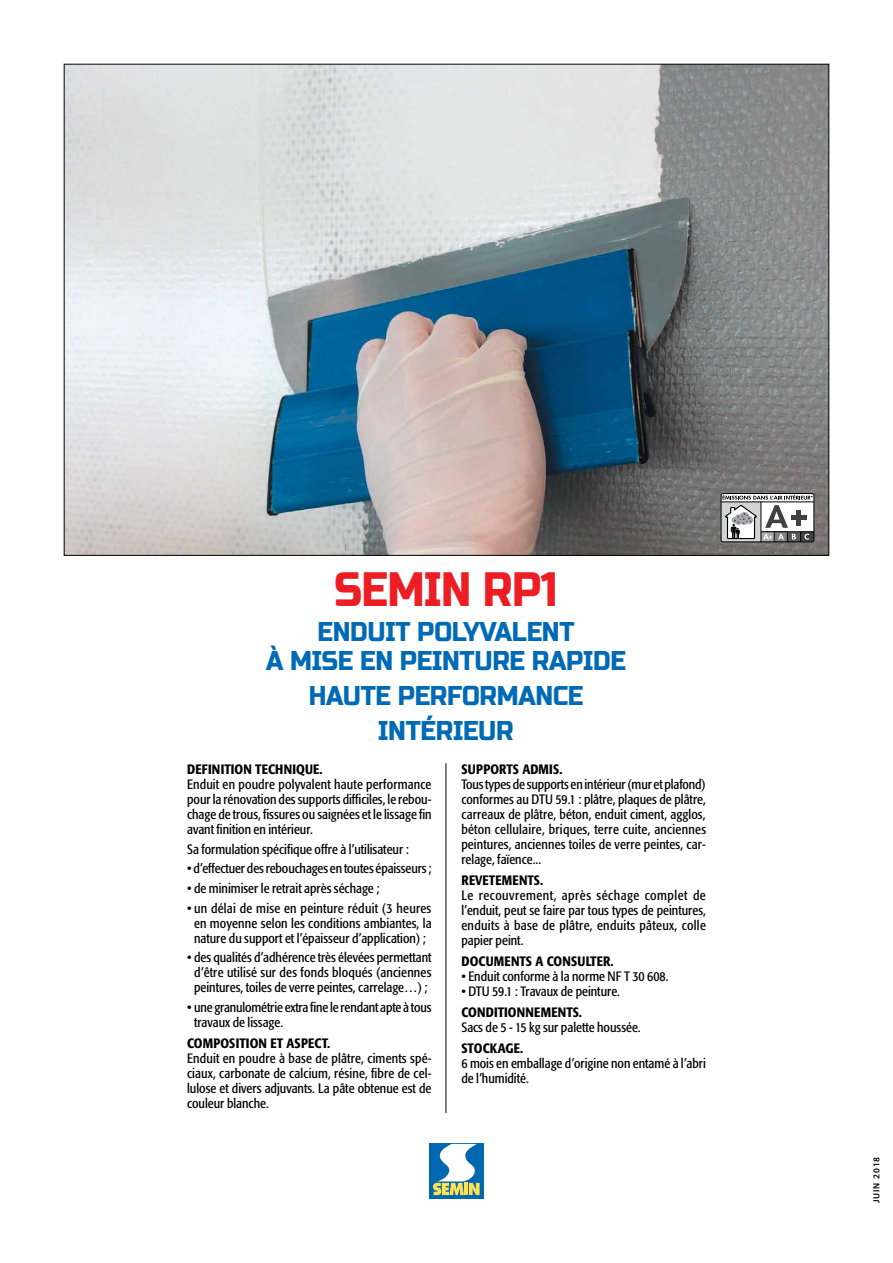
<style>
.page{position:relative;width:893px;height:1263px;background:#fff}
.page>*{position:absolute;margin:0;border:0;box-sizing:border-box;transform-origin:0 0}
.t1{font:48px "Russo One";letter-spacing:-.01em;color:#ed1d24;scale:.86 1}
.t2{font:27px/28.5px "Russo One";letter-spacing:-.01em;color:#006ab6;text-align:center;scale:.9 1}
.t3{font:condensed 13.5px/15px "Formata";color:#000;text-align:justify}
.t4{font:500 condensed 13.5px "Formata";letter-spacing:.02em;color:#000}
.t5{font:600 9px "Myriad Pro";letter-spacing:.1em;color:#000}
</style>
<div class="page">
<hr style="left:446px;top:763px;width:1px;height:350px;background:#000">
<img style="left:66px;top:66px;width:761px;height:488px">
<svg style="left:429px;top:1143px;width:55px;height:56px"></svg>
<svg style="left:719px;top:494px;width:95px;height:48px"></svg>
<hr style="left:791px;top:516px;width:16px;height:4px;background:#414042">
<hr style="left:797px;top:510px;width:4px;height:15px;background:#414042">
<h1 class="t1" style="left:334px;top:562px;width:261px">SEMIN RP1</h1>
<h2 class="t2" style="left:266px;top:618px;width:401px">ENDUIT POLYVALENT<br>à MISE EN PEINTURE RAPIDE</h2>
<h2 class="t2" style="left:309px;top:678px;width:307px;line-height:35px">HAUTE PERFORMANCE<br>INTéRIEUR</h2>
<p class="t4" style="left:187px;top:761px;width:137px">DEFINITION TECHNIQUE.</p>
<p class="t3" style="left:187px;top:777px;width:246px">Enduit en poudre polyvalent haute performance pour la rénovation des supports difficiles, le rebou&shy;chage de trous, fissures ou saignées et le lissage fin avant finition en intérieur.</p>
<p class="t3" style="left:187px;top:841px;width:223px">Sa formulation spécifique offre à l’utilisateur :</p>
<p class="t3" style="left:187px;top:861px;width:246px">• d’effectuer des rebouchages en toutes épaisseurs ;</p>
<p class="t3" style="left:187px;top:881px;width:194px">• de minimiser le retrait après séchage ;</p>
<p class="t3" style="left:187px;top:900px;width:246px;text-align:center">• un délai de mise en peinture réduit (3 heures en moyenne selon les conditions ambiantes, la nature du support et l’épaisseur d’application) ;</p>
<p class="t3" style="left:187px;top:950px;width:246px;text-align:center">• des qualités d’adhérence très élevées permettant d’être utilisé sur des fonds bloqués (anciennes peintures, toiles de verre peintes, carrelage…) ;</p>
<p class="t3" style="left:194px;top:1000px;width:239px;text-indent:-7px">• une granulométrie extra fine le rendant apte à tous travaux de lissage.</p>
<p class="t4" style="left:187px;top:1035px;width:145px">COMPOSITION ET ASPECT.</p>
<p class="t3" style="left:187px;top:1051px;width:246px">Enduit en poudre à base de plâtre, ciments spé&shy;ciaux, carbonate de calcium, résine, fibre de cel&shy;lulose et divers adjuvants. La pâte obtenue est de couleur blanche.</p>
<p class="t4" style="left:461px;top:761px;width:103px">SUPPORTS ADMIS.</p>
<p class="t3" style="left:461px;top:777px;width:246px">Tous types de supports en intérieur (mur et plafond) conformes au DTU 59.1 : plâtre, plaques de plâtre, carreaux de plâtre, béton, enduit ciment, agglos, béton cellulaire, briques, terre cuite, anciennes peintures, anciennes toiles de verre peintes, car&shy;relage, faïence...</p>
<p class="t4" style="left:461px;top:872px;width:83px">REVETEMENTS.</p>
<p class="t3" style="left:461px;top:888px;width:246px">Le recouvrement, après séchage complet de l’enduit, peut se faire par tous types de peintures, enduits à base de plâtre, enduits pâteux, colle papier peint.</p>
<p class="t4" style="left:461px;top:953px;width:154px">DOCUMENTS A CONSULTER.</p>
<p class="t3" style="left:461px;top:969px;width:209px">• Enduit conforme à la norme NF T 30 608.</p>
<p class="t3" style="left:461px;top:984px;width:160px">• DTU 59.1 : Travaux de peinture.</p>
<p class="t4" style="left:461px;top:1004px;width:122px">CONDITIONNEMENTS.</p>
<p class="t3" style="left:461px;top:1020px;width:181px">Sacs de 5 - 15 kg sur palette houssée.</p>
<p class="t4" style="left:461px;top:1040px;width:63px">STOC KAGE.</p>
<p class="t3" style="left:461px;top:1056px;width:246px">6 mois en emballage d’origine non entamé à l’abri de l’humidité.</p>
<p class="t5" style="left:871px;top:1203px;width:48px;rotate:-90deg">JUIN 2018</p>
</div>
